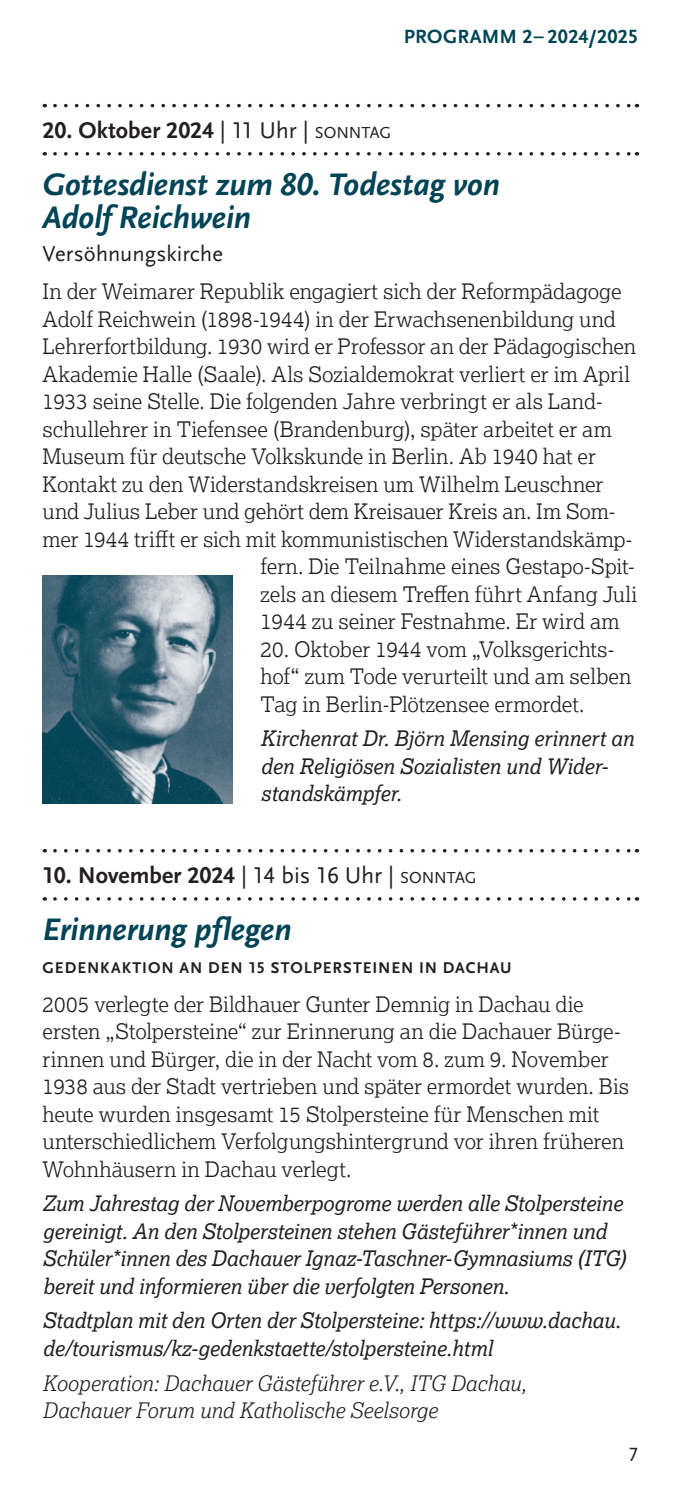
<style>
.page{position:relative;width:695px;height:1489px;background:#fff}
.page>*{position:absolute;margin:0;border:0;box-sizing:border-box;transform-origin:0 0}
.t1{font:32.5px/32.5px "Scala Sans Bold LF Italic";letter-spacing:-.01em;color:#014456}
.t2{font:23.75px "Scala Sans Bold LF";letter-spacing:.005em;color:#231f20}
.t3{font:22.5px "Scala Sans Regular LF";color:#231f20}
.t4{font:300 21.25px/27.5px "Lexia";color:#231f20}
.t5{font:italic 21.25px/27.5px "Lexia";letter-spacing:-.01em;color:#231f20}
.t6{font:italic 300 21.25px/27.5px "Lexia";letter-spacing:-.005em;color:#231f20}
.t7{font:20px "Scala Sans Bold LF";letter-spacing:.015em;color:#014456}
.t8{font:20px "Scala Sans Regular LF";color:#231f20}
.t9{font:16.25px "Scala Sans Bold LF";letter-spacing:.06em;color:#231f20}
.s1{font-family:"Scala Sans Regular LF"}
.s2{font-family:"Scala Sans Regular LF";font-size:16.75px}
</style>
<div class="page">
<svg style="left:55px;top:104px;width:582px;height:3px"></svg>
<svg style="left:55px;top:152px;width:582px;height:3px"></svg>
<svg style="left:55px;top:849px;width:582px;height:3px"></svg>
<svg style="left:55px;top:897px;width:582px;height:3px"></svg>
<img style="left:43px;top:575px;width:189px;height:228px">
<p class="t7" style="left:404px;top:26px;width:236px">PROGRAMM 2– 2024/2025</p>
<p class="t2" style="left:43px;top:117px;width:350px">20. Oktober 2024 <span class="s1">| 11 Uhr |</span> <span class="s2">SONNTAG</span></p>
<h1 class="t1" style="left:43px;top:169px;width:459px">Gottesdienst zum 80. Todestag von<br>Adolf Reichwein</h1>
<p class="t3" style="left:43px;top:241px;width:182px">Versöhnungskirche</p>
<p class="t4" style="left:43px;top:277px;width:580px">In der Weimarer Republik engagiert sich der Reformpädagoge</p>
<p class="t4" style="left:43px;top:304px;width:575px">Adolf Reichwein (1898-1944) in der Erwachsenenbildung und</p>
<p class="t4" style="left:43px;top:332px;width:595px">Lehrerfortbildung. 1930 wird er Professor an der Pädagogischen</p>
<p class="t4" style="left:43px;top:359px;width:589px">Akademie Halle (Saale). Als Sozialdemokrat verliert er im April</p>
<p class="t4" style="left:43px;top:387px;width:561px">1933 seine Stelle. Die folgenden Jahre verbringt er als Land-</p>
<p class="t4" style="left:43px;top:414px;width:570px">schullehrer in Tiefensee (Brandenburg), später arbeitet er am</p>
<p class="t4" style="left:43px;top:442px;width:555px">Museum für deutsche Volkskunde in Berlin. Ab 1940 hat er</p>
<p class="t4" style="left:43px;top:469px;width:562px">Kontakt zu den Widerstandskreisen um Wilhelm Leuschner</p>
<p class="t4" style="left:43px;top:497px;width:574px">und Julius Leber und gehört dem Kreisauer Kreis an. Im Som-</p>
<p class="t4" style="left:43px;top:524px;width:591px">mer 1944 trifft er sich mit kommunistischen Widerstandskämp-</p>
<p class="t4" style="left:260px;top:552px;width:375px">fern. Die Teilnahme eines Gestapo-Spit-</p>
<p class="t4" style="left:260px;top:579px;width:378px">zels an diesem Treffen führt Anfang Juli</p>
<p class="t4" style="left:260px;top:607px;width:360px">1944 zu seiner Festnahme. Er wird am</p>
<p class="t4" style="left:260px;top:634px;width:372px">20. Oktober 1944 vom „Volksgerichts&shy;hof“ zum Tode verurteilt und am selben<br>Tag in Berlin-Plötzensee ermordet.</p>
<p class="t5" style="left:260px;top:724px;width:375px">Kirchenrat Dr. Björn Mensing erinnert an den Religiösen Sozialisten und Wider&shy;standskämpfer.</p>
<p class="t2" style="left:43px;top:862px;width:435px">10. November 2024 <span class="s1">| 14 bis 16 Uhr |</span> <span class="s2">SONNTAG</span></p>
<h1 class="t1" style="left:43px;top:914px;width:250px">Erinnerung pflegen</h1>
<p class="t9" style="left:43px;top:959px;width:470px">GEDENKAKTION AN DEN 15 STOLPERSTEINEN IN DACHAU</p>
<p class="t4" style="left:43px;top:989px;width:588px">2005 verlegte der Bildhauer Gunter Demnig in Dachau die ersten „Stolpersteine“ zur Erinnerung an die Dachauer Bürge&shy;rinnen und Bürger, die in der Nacht vom 8. zum 9. November 1938 aus der Stadt vertrieben und später ermordet wurden. Bis heute wurden insgesamt 15 Stolpersteine für Menschen mit unterschiedlichem Verfolgungshintergrund vor ihren früheren Wohnhäusern in Dachau verlegt.</p>
<p class="t5" style="left:43px;top:1189px;width:585px">Zum Jahrestag der Novemberpogrome werden alle Stolpersteine gereinigt. An den Stolpersteinen stehen Gästeführer*innen und Schüler*innen des Dachauer Ignaz-Taschner-Gymnasiums (ITG) bereit und informieren über die verfolgten Personen.</p>
<p class="t5" style="left:43px;top:1306px;width:579px">Stadtplan mit den Orten der Stolpersteine: https://www.dachau. de/tourismus/kz-gedenkstaette/stolpersteine.html</p>
<p class="t6" style="left:43px;top:1368px;width:485px">Kooperation: Dachauer Gästeführer e.V., ITG Dachau,<br>Dachauer Forum und Katholische Seelsorge</p>
<p class="t8" style="left:628px;top:1442px;width:11px">7</p>
</div>
